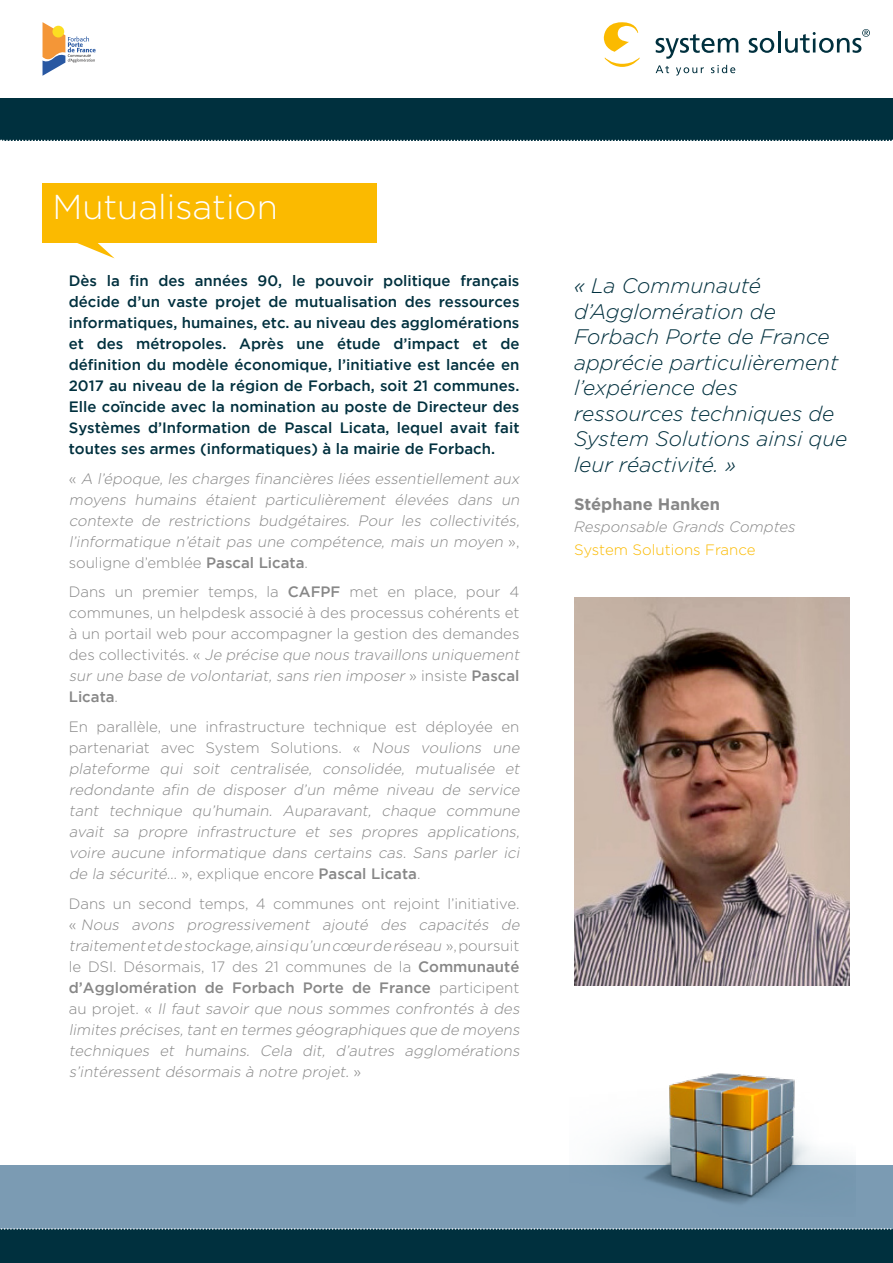
<style>
.page{position:relative;width:893px;height:1263px;background:#fff}
.page>*{position:absolute;margin:0;border:0;box-sizing:border-box;transform-origin:0 0}
.t1{font:300 34.5px "Gotham";color:#fff}
.t2{font:italic 300 21px/25.5px "Gotham";color:#00303e}
.t3{font:700 16.5px "Gotham";color:#878787}
.t4{font:italic 300 15px/21px "Gotham";color:#878787}
.t5{font:500 15px/21px "Gotham";color:#00303e;text-align:justify}
.t6{font:300 15px/21px "Gotham";color:#878787}
.t7{font:italic 300 15px "Gotham";color:#878787}
.t8{font:300 15px "Gotham";color:#fbba00}
.s1{font-style:normal}
.s2{font-weight:500;font-style:normal}
.s3{font-weight:500}
.s4{font-style:italic}
</style>
<div class="page">
<svg style="left:656px;top:65px;width:13px;height:8px"></svg>
<svg style="left:676px;top:67px;width:28px;height:9px"></svg>
<svg style="left:711px;top:65px;width:24px;height:8px"></svg>
<svg style="left:604px;top:22px;width:34px;height:30px"></svg>
<svg style="left:604px;top:58px;width:36px;height:9px"></svg>
<svg style="left:656px;top:34px;width:82px;height:25px"></svg>
<svg style="left:749px;top:38px;width:25px;height:15px"></svg>
<hr style="left:778px;top:31px;width:2px;height:22px;background:#00303e">
<svg style="left:785px;top:29px;width:85px;height:24px"></svg>
<div style="left:0;top:98px;width:893px;height:42px;background:#00303e"></div>
<svg style="left:2px;top:140px;width:890px;height:1px"></svg>
<div style="left:0;top:1229px;width:893px;height:34px;background:#00303e"></div>
<div style="left:0;top:1165px;width:893px;height:64px;background:#7b9bb3"></div>
<svg style="left:0;top:1228px;width:892px;height:2px"></svg>
<div style="left:43px;top:183px;width:334px;height:59px;background:#fbba00"></div>
<svg style="left:72px;top:242px;width:43px;height:16px"></svg>
<img style="left:608px;top:1073px;width:245px;height:131px">
<svg style="left:43px;top:22px;width:53px;height:54px"></svg>
<div style="left:52px;top:26px;width:12px;height:12px;background:#fcde22;border-radius:50%"></div>
<img style="left:574px;top:597px;width:275px;height:388px">
<h1 class="t1" style="left:52px;top:185px;width:227px">Mutualisation</h1>
<p class="t5" style="left:69px;top:270px;width:452px">Dès la fin des années 90, le pouvoir politique français décide d’un vaste projet de mutualisation des ressources informatiques, humaines, etc. au niveau des agglomérations et des métropoles. Après une étude d’impact et de définition du modèle économique, l’initiative est lancée en 2017 au niveau de la région de Forbach, soit 21 communes.<br>Elle coïncide avec la nomination au poste de Directeur des Systèmes d’Information de Pascal Licata, lequel avait fait toutes ses armes (informatiques) à la mairie de Forbach.</p>
<p class="t4" style="left:69px;top:468px;width:455px"><span class="s1">«</span> A l’époque, les charges financières liées essentiellement aux moyens humains étaient particulièrement élevées dans un contexte de restrictions budgétaires. Pour les collectivités, l’informatique n’était pas une compétence, mais un moyen <span class="s1">» , souligne d’emblée</span> <span class="s2">Pascal Licata</span><span class="s1">.</span></p>
<p class="t6" style="left:69px;top:581px;width:455px">Dans un premier temps, la <span class="s3">CAFPF</span> met en place, pour 4 communes, un helpdesk associé à des processus cohérents et à un portail web pour accompagner la gestion des demandes d e s co l l e c t i v i t é s . « <span class="s4">Je précise que nous travaillons uniquement sur une base de volontariat, sans rien imposer</span> » i n s i s t e <span class="s3">Pa s ca l Licata</span>.</p>
<p class="t4" style="left:69px;top:716px;width:455px"><span class="s1">En parallèle, une infrastructure technique est déployée en partenariat avec System Solutions. «</span> Nous voulions une plateforme qui soit centralisée, consolidée, mutualisée et redondante afin de disposer d’un même niveau de service tant technique qu’humain. Auparavant, chaque commune avait sa propre infrastructure et ses propres applications, voire aucune informatique dans certains cas. Sans parler ici de la sécurité…<span class="s1">», explique encore</span> <span class="s2">Pascal Licata</span><span class="s1">.</span></p>
<p class="t4" style="left:69px;top:892px;width:455px"><span class="s1">Dans un second temps, 4 communes ont rejoint l’initiative. «</span> Nous avons progressivement ajouté des capacités de traitement et de stockage,ainsiqu’un cœur de réseau <span class="s1">» , p o u r s u i t le DSI. Désormais, 17 des 21 communes de la</span> <span class="s2">Communauté d’Agglomération de Forbach Porte de France</span> <span class="s1">participent a u p roj e t . «</span> Il faut savoir que nous sommes confrontés à des limites précises,tant en termes géographiques que de moyens techniques et humains. Cela dit, d’autres agglomérations s’intéressent désormais à notre projet. <span class="s1">»</span></p>
<h2 class="t2" style="left:574px;top:272px;width:275px">« La Communauté d’Agglomération de<br>Forbach Porte de France apprécie particulièrement l’expérience des ressources techniques de<br>System Solutions ainsi que leur réactivité. »</h2>
<p class="t3" style="left:574px;top:493px;width:148px">Stéphane Hanken</p>
<p class="t7" style="left:574px;top:518px;width:223px">Responsable Grands Comptes</p>
<p class="t8" style="left:574px;top:540px;width:183px">System Solutions France</p>
</div>
